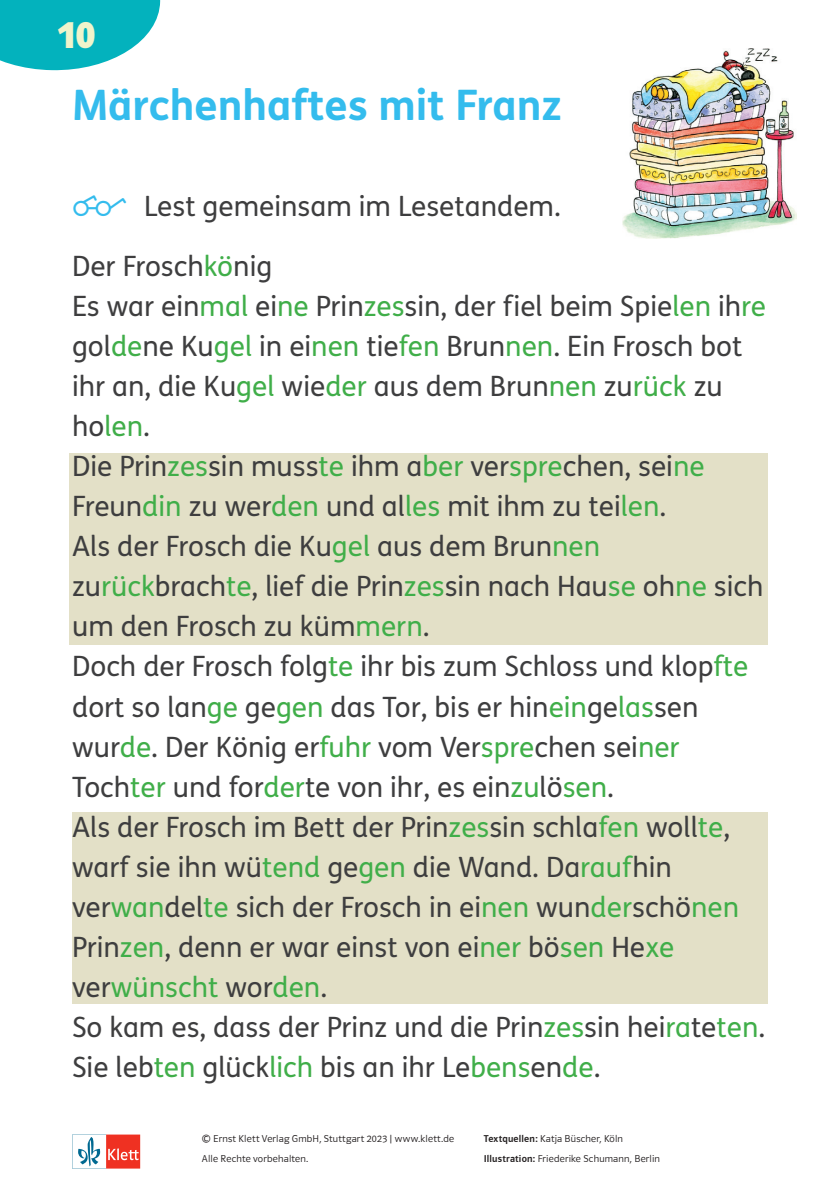
<style>
.page{position:relative;width:840px;height:1191px;background:#fff}
.page>*{position:absolute;margin:0;border:0;box-sizing:border-box;transform-origin:0 0}
.t1{font:700 42px "FS Klett GSV";color:#34bced}
.t2{font:700 40px "Polo GSV";color:#f0f4cb}
.t3{font:28px/40px "FS Klett GSV";color:#3e3e3f}
.t4{font:10px/20px "Polo CE11 K Leicht";letter-spacing:.02em;color:#231f20}
.s1{color:#40ae49}
.s2{font-family:"Polo CE11 K Krftg"}
</style>
<div class="page">
<svg style="left:0;top:0;width:161px;height:71px"></svg>
<svg style="left:72px;top:1134px;width:68px;height:34px"></svg>
<img style="left:622px;top:48px;width:173px;height:191px">
<div style="left:70px;top:454px;width:697px;height:191px;background:#e3e0c7"></div>
<div style="left:73px;top:812px;width:694px;height:191px;background:#e3e0c7"></div>
<h2 class="t2" style="left:58px;top:12px;width:39px">10</h2>
<h1 class="t1" style="left:72px;top:73px;width:491px">Märchenhaftes mit Franz</h1>
<p class="t3" style="left:144px;top:186px;width:418px">Lest gemeinsam im Lesetandem.</p>
<p class="t3" style="left:72px;top:246px;width:695px">Der Frosch<span class="s1">kö</span>nig<br>Es war ein<span class="s1">mal</span> ei<span class="s1">ne</span> Prin<span class="s1">zes</span>sin, der fiel beim Spie<span class="s1">len</span> ih<span class="s1">re </span>gol<span class="s1">de</span>ne Ku<span class="s1">gel</span> in ei<span class="s1">nen</span> tie<span class="s1">fen</span> Brun<span class="s1">nen</span>. Ein Frosch bot ihr an, die Ku<span class="s1">gel</span> wie<span class="s1">der</span> aus dem Brun<span class="s1">nen</span> zu<span class="s1">rück</span> zu ho<span class="s1">len</span>.<br>Die Prin<span class="s1">zes</span>sin muss<span class="s1">te</span> ihm a<span class="s1">ber</span> ver<span class="s1">spre</span>chen, sei<span class="s1">ne </span>Freun<span class="s1">din</span> zu wer<span class="s1">den</span> und al<span class="s1">les</span> mit ihm zu tei<span class="s1">len</span>.<br>Als der Frosch die Ku<span class="s1">gel</span> aus dem Brun<span class="s1">nen </span>zu<span class="s1">rück</span>brach<span class="s1">te</span>, lief die Prin<span class="s1">zes</span>sin nach Hau<span class="s1">se</span> oh<span class="s1">ne</span> sich um den Frosch zu küm<span class="s1">mern</span>.<br>Doch der Frosch folg<span class="s1">te</span> ihr bis zum Schloss und klop<span class="s1">fte </span>dort so lan<span class="s1">ge</span> ge<span class="s1">gen</span> das Tor, bis er hin<span class="s1">ein</span>ge<span class="s1">las</span>sen wur<span class="s1">de</span>. Der König er<span class="s1">fuhr</span> vom Ver<span class="s1">spre</span>chen sei<span class="s1">ner </span>Toch<span class="s1">ter</span> und for<span class="s1">der</span>te von ihr, es ein<span class="s1">zu</span>lö<span class="s1">sen</span>.<br>Als der Frosch im Bett der Prin<span class="s1">zes</span>sin schla<span class="s1">fen</span> woll<span class="s1">te</span>, warf sie ihn wü<span class="s1">tend</span> ge<span class="s1">gen</span> die Wand. Da<span class="s1">rauf</span>hin ver<span class="s1">wan</span>del<span class="s1">te</span> sich der Frosch in ei<span class="s1">nen</span> wun<span class="s1">der</span>schö<span class="s1">nen </span>Prin<span class="s1">zen</span>, denn er war einst von ei<span class="s1">ner</span> bö<span class="s1">sen</span> He<span class="s1">xe </span>ver<span class="s1">wünscht</span> wor<span class="s1">den</span>.<br>So kam es, dass der Prinz und die Prin<span class="s1">zes</span>sin hei<span class="s1">ra</span>te<span class="s1">ten</span>.<br>Sie leb<span class="s1">ten</span> glück<span class="s1">lich</span> bis an ihr Le<span class="s1">bens</span>en<span class="s1">de</span>.</p>
<p class="t4" style="left:202px;top:1128px;width:253px">© Ernst Klett Verlag GmbH, Stuttgart 2023 | www.klett.de<br>Alle Rechte vorbehalten.</p>
<p class="t4" style="left:483px;top:1128px;width:178px"><span class="s2">Textquellen:</span> Katja Büscher, Köln<br><span class="s2">Illustration:</span> Friederike Schumann, Berlin</p>
</div>
